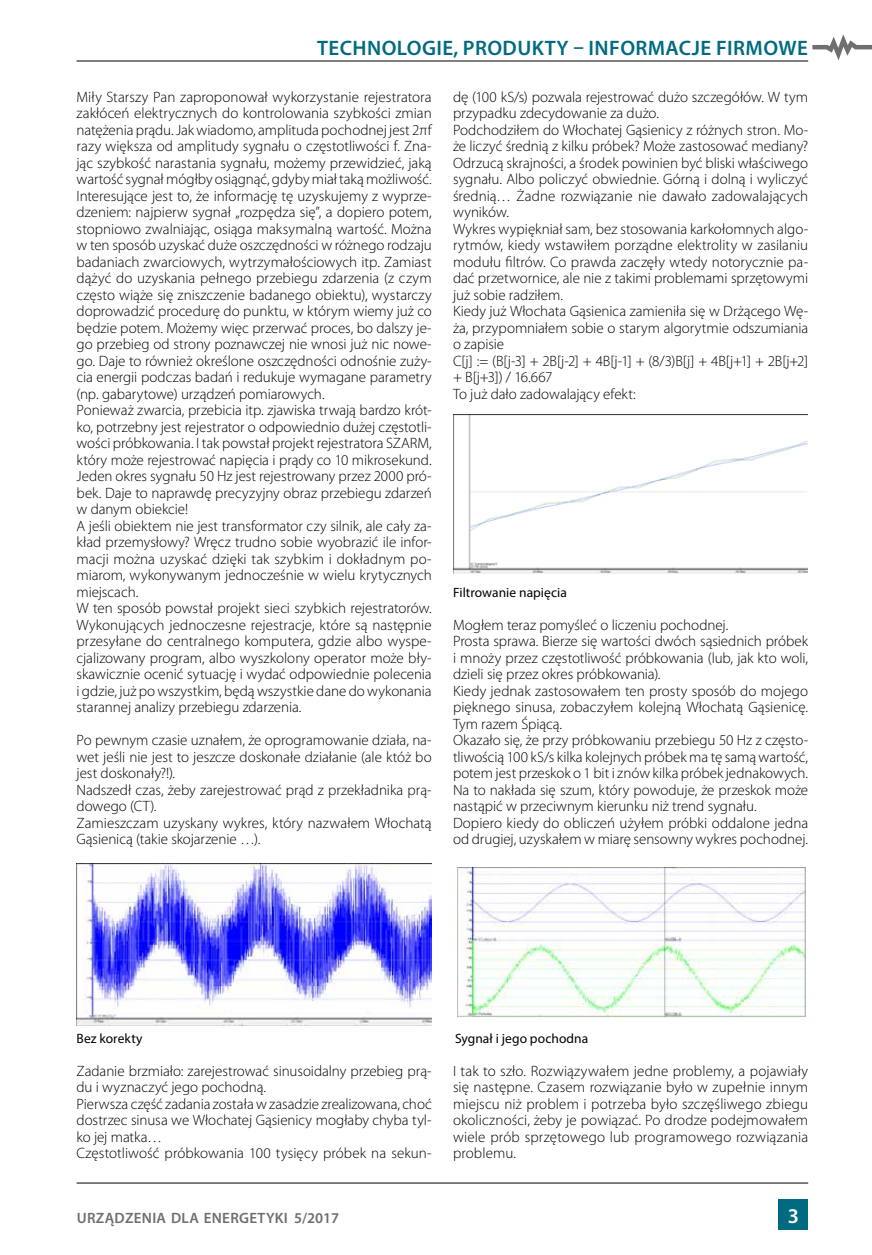
<style>
.page{position:relative;width:872px;height:1255px;background:#fff}
.page>*{position:absolute;margin:0;border:0;box-sizing:border-box;transform-origin:0 0}
.t1{font:600 21px "Myriad Pro";letter-spacing:.02em;color:#006b80}
.t2{font:600 21px "Myriad Pro";color:#fff}
.t3{font:300 15px/16.5px "Myriad Pro";color:#000}
.t4{font:600 15px "Myriad Pro";letter-spacing:.02em;color:#706f6f}
.t5{font:13.5px "Myriad Pro";letter-spacing:.005em;color:#000}
</style>
<div class="page">
<div style="left:778px;top:1199px;width:30px;height:30px;background:#006b80"></div>
<hr style="left:77px;top:61px;width:731px;height:1px;background:#000">
<hr style="left:77px;top:1182px;width:731px;height:1px;background:#000">
<svg style="left:808px;top:34px;width:64px;height:28px"></svg>
<img style="left:77px;top:863px;width:355px;height:162px">
<img style="left:454px;top:414px;width:353px;height:159px">
<img style="left:458px;top:867px;width:347px;height:150px">
<hr style="left:805px;top:867px;width:1px;height:148px;background:#9d9d9c">
<h1 class="t1" style="left:317px;top:35px;width:492px">TECHNOLOGIE, PRODUKTY – INFORMACJE FIRMOWE</h1>
<p class="t3" style="left:77px;top:88px;width:357px">Miły Starszy Pan zaproponował wykorzystanie rejestratora zakłóceń elektrycznych do kontrolowania szybkości zmian natężenia prądu. Jak wiadomo, amplituda pochodnej jest 2πf razy większa od amplitudy sygnału o częstotliwości f. Zna&shy;jąc szybkość narastania sygnału, możemy przewidzieć, jaką wartość sygnał mógłby osiągnąć, gdyby miał taką możliwość.<br>Interesujące jest to, że informację tę uzyskujemy z wyprze&shy;dzeniem: najpierw sygnał „rozpędza się”, a dopiero potem, stopniowo zwalniając, osiąga maksymalną wartość. Można w ten sposób uzyskać duże oszczędności w różnego rodzaju badaniach zwarciowych, wytrzymałościowych itp. Zamiast dążyć do uzyskania pełnego przebiegu zdarzenia (z czym często wiąże się zniszczenie badanego obiektu), wystarczy doprowadzić procedurę do punktu, w którym wiemy już co będzie potem. Możemy więc przerwać proces, bo dalszy je&shy;go przebieg od strony poznawczej nie wnosi już nic nowe&shy;go. Daje to również określone oszczędności odnośnie zuży&shy;cia energii podczas badań i redukuje wymagane parametry (np. gabarytowe) urządzeń pomiarowych.<br>Ponieważ zwarcia, przebicia itp. zjawiska trwają bardzo krót&shy;ko, potrzebny jest rejestrator o odpowiednio dużej częstotli&shy;wości próbkowania. I tak powstał projekt rejestratora SZARM, który może rejestrować napięcia i prądy co 10 mikrosekund.<br>Jeden okres sygnału 50 Hz jest rejestrowany przez 2000 pró&shy;bek. Daje to naprawdę precyzyjny obraz przebiegu zdarzeń w danym obiekcie!<br>A jeśli obiektem nie jest transformator czy silnik, ale cały za&shy;kład przemysłowy? Wręcz trudno sobie wyobrazić ile infor&shy;macji można uzyskać dzięki tak szybkim i dokładnym po&shy;miarom, wykonywanym jednocześnie w wielu krytycznych miejscach.<br>W ten sposób powstał projekt sieci szybkich rejestratorów.<br>Wykonujących jednoczesne rejestracje, które są następnie przesyłane do centralnego komputera, gdzie albo wyspe&shy;cjalizowany program, albo wyszkolony operator może bły&shy;skawicznie ocenić sytuację i wydać odpowiednie polecenia i gdzie, już po wszystkim, będą wszystkie dane do wykonania starannej analizy przebiegu zdarzenia.</p>
<p class="t3" style="left:77px;top:732px;width:357px">Po pewnym czasie uznałem, że oprogramowanie działa, na&shy;wet jeśli nie jest to jeszcze doskonałe działanie (ale któż bo jest doskonały?!).<br>Nadszedł czas, żeby zarejestrować prąd z przekładnika prą&shy;dowego (CT).<br>Zamieszczam uzyskany wykres, który nazwałem Włochatą Gąsienicą (takie skojarzenie …).</p>
<p class="t3" style="left:453px;top:88px;width:357px">dę (100 kS/s) pozwala rejestrować dużo szczegółów. W tym przypadku zdecydowanie za dużo.<br>Podchodziłem do Włochatej Gąsienicy z różnych stron. Mo&shy;że liczyć średnią z kilku próbek? Może zastosować mediany?<br>Odrzucą skrajności, a środek powinien być bliski właściwego sygnału. Albo policzyć obwiednie. Górną i dolną i wyliczyć średnią… Żadne rozwiązanie nie dawało zadowalających wyników.<br>Wykres wypiękniał sam, bez stosowania karkołomnych algo&shy;rytmów, kiedy wstawiłem porządne elektrolity w zasilaniu modułu filtrów. Co prawda zaczęły wtedy notorycznie pa&shy;dać przetwornice, ale nie z takimi problemami sprzętowymi już sobie radziłem.<br>Kiedy już Włochata Gąsienica zamieniła się w Drżącego Wę&shy;ża, przypomniałem sobie o starym algorytmie odszumiania o zapisie<br>C[j] := (B[j-3] + 2B[j-2] + 4B[j-1] + (8/3)B[j] + 4B[j+1] + 2B[j+2] + B[j+3]) / 16.667<br>To już dało zadowalający efekt:</p>
<p class="t5" style="left:453px;top:584px;width:115px">Filtrowanie napięcia</p>
<p class="t3" style="left:453px;top:616px;width:357px">Mogłem teraz pomyśleć o liczeniu pochodnej.<br>Prosta sprawa. Bierze się wartości dwóch sąsiednich próbek i mnoży przez częstotliwość próbkowania (lub, jak kto woli, dzieli się przez okres próbkowania).<br>Kiedy jednak zastosowałem ten prosty sposób do mojego pięknego sinusa, zobaczyłem kolejną Włochatą Gąsienicę.<br>Tym razem Śpiącą.<br>Okazało się, że przy próbkowaniu przebiegu 50 Hz z często&shy;tliwością 100 kS/s kilka kolejnych próbek ma tę samą wartość, potem jest przeskok o 1 bit i znów kilka próbek jednakowych.<br>Na to nakłada się szum, który powoduje, że przeskok może nastąpić w przeciwnym kierunku niż trend sygnału.<br>Dopiero kiedy do obliczeń użyłem próbki oddalone jedna od drugiej, uzyskałem w miarę sensowny wykres pochodnej.</p>
<p class="t5" style="left:77px;top:1029px;width:68px">Bez korekty</p>
<p class="t3" style="left:77px;top:1062px;width:357px">Zadanie brzmiało: zarejestrować sinusoidalny przebieg prą&shy;du i wyznaczyć jego pochodną.<br>Pierwsza część zadania została w zasadzie zrealizowana, choć dostrzec sinusa we Włochatej Gąsienicy mogłaby chyba tyl&shy;ko jej matka…<br>Częstotliwość próbkowania 100 tysięcy próbek na sekun-</p>
<p class="t5" style="left:455px;top:1029px;width:135px">Sygnał i jego pochodna</p>
<p class="t3" style="left:453px;top:1062px;width:357px;text-align:justify">I tak to szło. Rozwiązywałem jedne problemy, a pojawiały się następne. Czasem rozwiązanie było w zupełnie innym miejscu niż problem i potrzeba było szczęśliwego zbiegu okoliczności, żeby je powiązać. Po drodze podejmowałem wiele prób sprzętowego lub programowego rozwiązania problemu.</p>
<p class="t4" style="left:77px;top:1208px;width:264px">URZĄDZENIA DLA ENERGETYKI 5/2017</p>
<h1 class="t2" style="left:787px;top:1202px;width:13px">3</h1>
</div>
